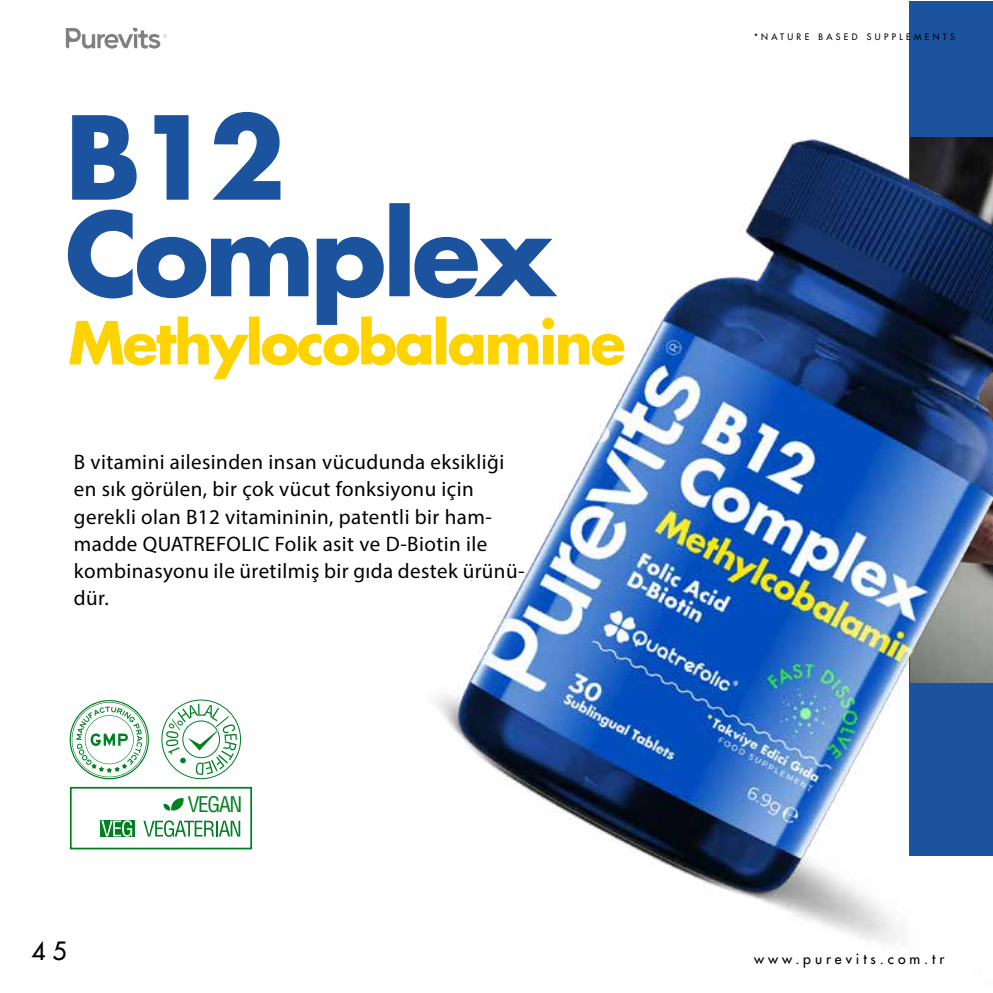
<style>
.page{position:relative;width:993px;height:993px;background:#fff}
.page>*{position:absolute;margin:0;border:0;box-sizing:border-box;transform-origin:0 0}
.t1{font:700 112px/96.4px "Futura";letter-spacing:-.04em;color:#1c539e}
.t2{font:700 57.75px "Futura";letter-spacing:-.04em;color:#ffd300}
.t3{font:24.5px "Futura";color:#000}
.t4{font:21px/27.1px "Myriad Pro";letter-spacing:.02em;color:#000}
.t5{font:condensed 21px "Helvetica LT Std";letter-spacing:-.06em;color:#008022}
.t6{font:14px "Futura";letter-spacing:.28em;color:#000}
.t7{font:8.75px "Futura";letter-spacing:.38em;color:#000}
</style>
<div class="page">
<svg style="left:66px;top:28px;width:101px;height:21px"></svg>
<svg style="left:70px;top:700px;width:79px;height:79px"></svg>
<svg style="left:161px;top:699px;width:80px;height:79px"></svg>
<svg style="left:132px;top:820px;width:3px;height:16px"></svg>
<svg style="left:101px;top:820px;width:31px;height:16px"></svg>
<svg style="left:143px;top:820px;width:97px;height:16px"></svg>
<svg style="left:163px;top:798px;width:20px;height:12px"></svg>
<div style="left:70px;top:786px;width:182px;height:63px;border:2px solid #008022"></div>
<img style="left:437px;top:1px;width:555px;height:941px">
<h1 class="t1" style="left:65px;top:106px;width:492px">B12<br>Complex</h1>
<h2 class="t2" style="left:68px;top:302px;width:559px">Methylocobalamine</h2>
<p class="t4" style="left:74px;top:448px;width:452px">B vitamini ailesinden insan vücudunda eksikliği en sık görülen, bir çok vücut fonksiyonu için gerekli olan B12 vitamininin, patentli bir ham&shy;madde QUATREFOLIC Folik asit ve D-Biotin ile kombinasyonu ile üretilmiş bir gıda destek ürünü&shy;dür.</p>
<p class="t3" style="left:32px;top:934px;width:37px">4 5</p>
<p class="t5" style="left:188px;top:791px;width:56px">VEGAN</p>
<p class="t7" style="left:753px;top:31px;width:202px">*NATURE BASED SUPPLEMENTS</p>
<p class="t6" style="left:754px;top:949px;width:191px">www.purevits.com.tr</p>
</div>
